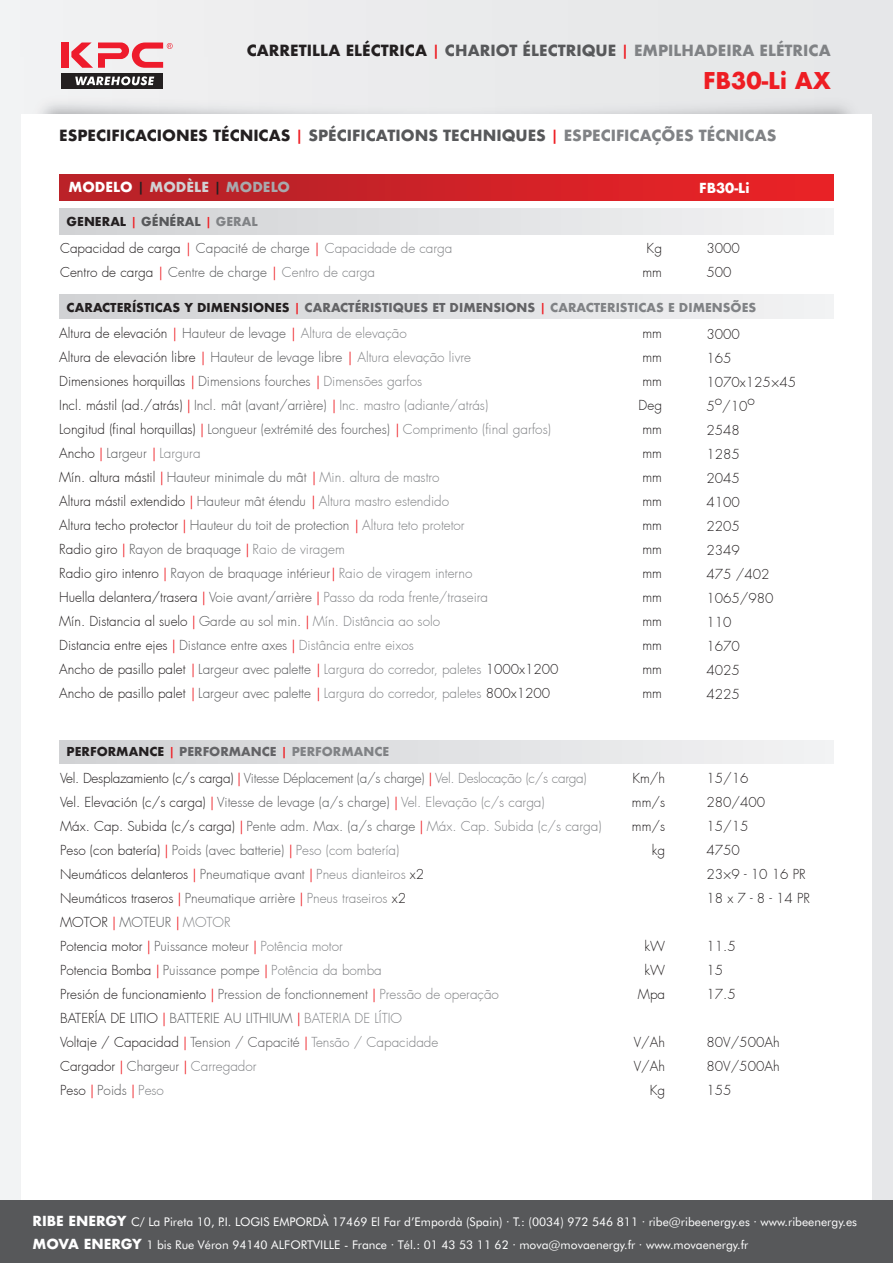
<style>
.page{position:relative;width:893px;height:1263px;background:#fff}
.page>*{position:absolute;margin:0;border:0;box-sizing:border-box;transform-origin:0 0}
.t1{font:700 22.5px "Futura";color:#ee1d23}
.t2{font:700 15px "Futura";color:#231f20}
.t3{font:700 15px "Futura";color:#808285}
.t4{font:300 13.5px/24px "Futura";color:#231f20}
.t5{font:300 13.5px/24px "Futura";color:#57585a}
.t6{font:700 13.5px "Futura";color:#fff}
.t7{font:12px "Futura BT";color:#fff}
.t8{font:700 12px "Futura";color:#636366}
.t9{font:700 12px "Futura";color:#231f20}
.s1{color:#231f20}
.s2{font-weight:500;color:#ee1d23}
.s3{color:#57585a}
.s4{color:#808285}
.s5{font-weight:500;color:#231f20}
.s6{color:#d1d2d4}
.s7{color:#a8a9ad}
.s8{font-family:"Futura BT";font-weight:400;color:#ee1d23}
.s9{color:#636366}
.s10{font-family:"Futura";font-weight:700;font-size:13.5px}
</style>
<div class="page">
<div style="left:0;top:0;width:893px;height:1201px;background:#eaebec"></div>
<img style="left:0;top:57px;width:893px;height:150px">
<div style="left:21px;top:115px;width:851px;height:1148px;background:#fff"></div>
<div style="left:0;top:1201px;width:893px;height:62px;background:#57585a"></div>
<div style="left:62px;top:73px;width:101px;height:15px;background:#231f20"></div>
<div style="left:62px;top:43px;width:7px;height:25px;background:#ee1b2c"></div>
<svg style="left:71px;top:42px;width:102px;height:26px"></svg>
<svg style="left:75px;top:76px;width:79px;height:9px"></svg>
<div style="left:59px;top:174px;width:775px;height:26px;background:linear-gradient(to right,#b22229,#ea2226)"></div>
<div style="left:59px;top:740px;width:775px;height:24px;background:linear-gradient(to right,#d0d1d4,#f2f2f3)"></div>
<div style="left:59px;top:295px;width:775px;height:23px;background:linear-gradient(to right,#d0d1d4,#f2f2f3)"></div>
<div style="left:59px;top:208px;width:775px;height:26px;background:linear-gradient(to right,#d0d1d4,#f2f2f3)"></div>
<p class="t3" style="left:247px;top:40px;width:586px"><span class="s1">CARRETILLA ELÉCTRICA</span> <span class="s2">|</span> <span class="s3">CHARIOT ÉLECTRIQUE</span> <span class="s2">|</span> EMPILHADEIRA ELÉTRICA</p>
<h1 class="t1" style="left:703px;top:64px;width:129px">FB30-Li AX</h1>
<p class="t2" style="left:59px;top:125px;width:719px">ESPECIFICACIONES TÉCNICAS <span class="s2">|</span> <span class="s3">SPÉCIFICATIONS TECHNIQUES</span> <span class="s2">|</span> <span class="s4">ESPECIFICAÇÕES TÉCNICAS</span></p>
<p class="t6" style="left:68px;top:178px;width:223px">MODELO <span class="s5">|</span> <span class="s6">MODÈLE</span> <span class="s5">|</span> <span class="s7">MODELO</span></p>
<p class="t9" style="left:67px;top:213px;width:193px">GENERAL <span class="s2">|</span> <span class="s3">GÉNÉRAL</span> <span class="s2">|</span> <span class="s4">GERAL</span></p>
<p class="t5" style="left:60px;top:237px;width:394px"><span class="s1">Capacidad de carga</span> <span class="s8">|</span> Capacité de charge <span class="s8">|</span> <span class="s4">Capacidade de carga<br></span><span class="s1">Centro de carga</span> <span class="s8">|</span> Centre de charge <span class="s8">|</span> <span class="s4">Centro de carga</span></p>
<p class="t4" style="left:642px;top:237px;width:21px;text-align:center">Kg mm</p>
<p class="t6" style="left:699px;top:178px;width:52px">FB30-Li</p>
<p class="t4" style="left:706px;top:237px;width:35px">3000<br>500</p>
<p class="t8" style="left:67px;top:299px;width:691px"><span class="s1">CARACTERÍSTICAS Y DIMENSIONES</span> <span class="s2">|</span> CARACTÉRISTIQUES ET DIMENSIONS <span class="s2">|</span> <span class="s4">CARACTERISTICAS E DIMENSÕES</span></p>
<p class="t4" style="left:59px;top:321px;width:501px">Altura de elevación <span class="s8">|</span> <span class="s3">Hauteur de levage</span> <span class="s8">|</span> <span class="s4">Altura de elevação<br></span>Altura de elevación libre <span class="s8">|</span> <span class="s3">Hauteur de levage libre</span> <span class="s8">|</span> <span class="s4">Altura elevação livre<br></span>Dimensiones horquillas <span class="s8">|</span> <span class="s3">Dimensions fourches</span> <span class="s8">|</span> <span class="s4">Dimensões garfos<br></span>Incl. mástil (ad./atrás) <span class="s8">|</span> <span class="s3">Incl. mât (avant/arrière)</span> <span class="s8">|</span> <span class="s4">Inc. mastro (adiante/atrás)<br></span>Longitud (final horquillas) <span class="s8">|</span> <span class="s3">Longueur (extrémité des fourches)</span> <span class="s8">|</span> <span class="s4">Comprimento (final garfos)<br></span>Ancho <span class="s8">|</span> <span class="s3">Largeur</span> <span class="s8">|</span> <span class="s4">Largura<br></span>Mín. altura mástil <span class="s8">|</span> <span class="s3">Hauteur minimale du mât</span> <span class="s8">|</span> <span class="s4">Min. altura de mastro<br></span>Altura mástil extendido <span class="s8">|</span> <span class="s3">Hauteur mât étendu</span> <span class="s8">|</span> <span class="s4">Altura mastro estendido<br></span>Altura techo protector <span class="s8">|</span> <span class="s3">Hauteur du toit de protection</span> <span class="s8">|</span> <span class="s4">Altura teto protetor<br></span>Radio giro <span class="s8">|</span> <span class="s3">Rayon de braquage</span> <span class="s8">|</span> <span class="s4">Raio de viragem<br></span>Radio giro intenro <span class="s8">|</span> <span class="s3">Rayon de braquage intérieur</span><span class="s8">|</span> <span class="s4">Raio de viragem interno<br></span>Huella delantera/trasera <span class="s8">|</span> <span class="s3">Voie avant/arrière</span> <span class="s8">|</span> <span class="s4">Passo da roda frente/traseira<br></span>Mín. Distancia al suelo <span class="s8">|</span> <span class="s3">Garde au sol min.</span> <span class="s8">|</span> <span class="s4">Mín. Distância ao solo<br></span>Distancia entre ejes <span class="s8">|</span> <span class="s3">Distance entre axes</span> <span class="s8">|</span> <span class="s4">Distância entre eixos<br></span>Ancho de pasillo palet <span class="s8">|</span> <span class="s3">Largeur avec palette</span> <span class="s8">|</span> <span class="s4">Largura do corredor, paletes</span> 1000x1200<br>Ancho de pasillo palet <span class="s8">|</span> <span class="s3">Largeur avec palette</span> <span class="s8">|</span> <span class="s4">Largura do corredor, paletes</span> 800x1200</p>
<p class="t9" style="left:67px;top:743px;width:324px">PERFORMANCE <span class="s2">|</span> <span class="s9">PERFORMANCE</span> <span class="s2">|</span> <span class="s4">PERFORMANCE</span></p>
<p class="t5" style="left:60px;top:767px;width:543px"><span class="s1">Vel. Desplazamiento (c/s carga)</span> <span class="s8">|</span> Vitesse Déplacement (a/s charge) <span class="s8">|</span> <span class="s4">Vel. Deslocação (c/s carga)<br></span><span class="s1">Vel. Elevación (c/s carga)</span> <span class="s8">|</span> Vitesse de levage (a/s charge) <span class="s8">|</span> <span class="s4">Vel. Elevação (c/s carga)<br></span><span class="s1">Máx. Cap. Subida (c/s carga)</span> <span class="s8">|</span> Pente adm. Max. (a/s charge <span class="s8">|</span><span class="s4">Máx. Cap. Subida (c/s carga)<br></span><span class="s1">Peso (con batería)</span> <span class="s8">|</span> Poids (avec batterie) <span class="s8">|</span> <span class="s4">Peso (com batería)<br></span><span class="s1">Neumáticos delanteros</span> <span class="s8">|</span> Pneumatique avant <span class="s8">|</span> <span class="s4">Pneus dianteiros</span> <span class="s1">x2<br>Neumáticos traseros</span> <span class="s8">|</span> Pneumatique arrière <span class="s8">|</span> <span class="s4">Pneus traseiros</span> <span class="s1">x2<br>MOTOR</span> <span class="s8">|</span>MOTEUR <span class="s8">|</span><span class="s4">MOTOR<br></span><span class="s1">Potencia motor</span> <span class="s8">|</span> Puissance moteur <span class="s8">|</span> <span class="s4">Potência motor<br></span><span class="s1">Potencia Bomba</span> <span class="s8">|</span> Puissance pompe <span class="s8">|</span> <span class="s4">Potência da bomba<br></span><span class="s1">Presión de funcionamiento</span> <span class="s8">|</span> Pression de fonctionnement <span class="s8">|</span> <span class="s4">Pressão de operação<br></span><span class="s1">BATERÍA DE LITIO</span> <span class="s8">|</span>BATTERIE AU LITHIUM <span class="s8">|</span><span class="s4">BATERIA DE LÍTIO<br></span><span class="s1">Voltaje / Capacidad</span> <span class="s8">|</span> Tension / Capacité <span class="s8">|</span> <span class="s4">Tensão / Capacidade<br></span><span class="s1">Cargador</span> <span class="s8">|</span> Chargeur <span class="s8">|</span> <span class="s4">Carregador<br></span><span class="s1">Peso</span> <span class="s8">|</span> Poids <span class="s8">|</span> <span class="s4">Peso</span></p>
<p class="t4" style="left:639px;top:321px;width:25px;text-align:justify">mm mm mm Deg mm mm mm mm mm mm mm mm mm mm mm mm</p>
<p class="t4" style="left:632px;top:766px;width:35px;text-align:right">Km/h mm/s mm/s kg</p>
<p class="t4" style="left:638px;top:934px;width:29px;text-align:center">kW kW<br>Mpa</p>
<p class="t4" style="left:634px;top:1030px;width:33px;text-align:right">V/Ah<br>V/Ah<br>Kg</p>
<p class="t4" style="left:706px;top:323px;width:91px">3000<br>165<br>1070x125×45<br>5o/10o<br>2548<br>1285<br>2045<br>4100<br>2205<br>2349<br>475 /402<br>1065/980<br>110<br>1670<br>4025<br>4225</p>
<p class="t4" style="left:706px;top:766px;width:105px">15/16<br>280/400<br>15/15<br>4750<br>23×9 - 10 16 PR<br>18 x 7 - 8 - 14 PR</p>
<p class="t4" style="left:706px;top:934px;width:31px">11.5<br>15<br>17.5</p>
<p class="t4" style="left:706px;top:1030px;width:75px;text-align:justify">80V/500Ah 80V/500Ah 155</p>
<p class="t7" style="left:32px;top:1214px;width:826px"><span class="s10">RIBE ENERGY</span> C/ La Pireta 10, P.I. LOGIS EMPORDÀ 17469 El Far d’Empordà (Spain) · T.: (0034) 972 546 811 · ribe@ribeenergy.es · www.ribeenergy.es</p>
<p class="t7" style="left:32px;top:1237px;width:717px"><span class="s10">MOVA ENERGY</span> 1 bis Rue Véron 94140 ALFORTVILLE - France · Tél.: 01 43 53 11 62 · mova@movaenergy.fr · www.movaenergy.fr</p>
</div>
